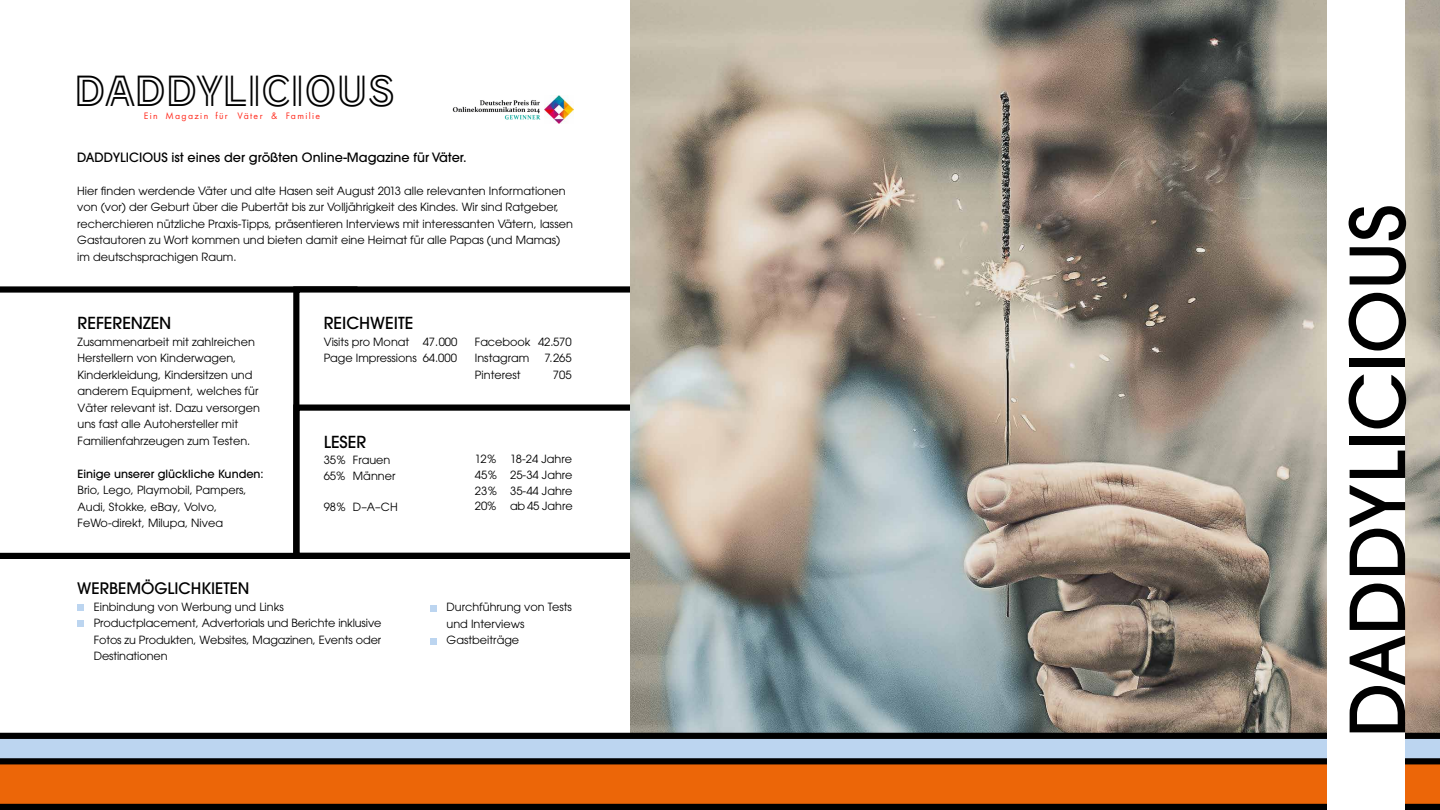
<style>
.page{position:relative;width:1440px;height:810px;background:#fff}
.page>*{position:absolute;margin:0;border:0;box-sizing:border-box;transform-origin:0 0}
.t1{font:500 75px "ITC Avant Garde Pro";color:#000}
.t2{font:38.92px "Train One";color:#000}
.t3{font:500 16.5px "ITC Avant Garde Pro";color:#000}
.t4{font:500 15.75px "ITC Avant Garde Pro";color:#000}
.t5{font:500 12.75px "ITC Avant Garde Pro";color:#000}
.t6{font:11.25px/16.5px "ITC Avant Garde Pro";color:#000}
.t7{font:500 11.25px "ITC Avant Garde Pro";color:#000}
.t8{font:9.75px "Futura PT";letter-spacing:.14em;color:#ff2c1f}
</style>
<div class="page">
<svg style="left:0;top:286px;width:293px;height:273px"></svg>
<div style="left:293px;top:286px;width:434px;height:273px;border:6px solid #000"></div>
<div style="left:293px;top:405px;width:434px;height:154px;border:6px solid #000"></div>
<img style="left:630px;top:0;width:810px;height:733px">
<svg style="left:0;top:733px;width:1440px;height:25px"></svg>
<svg style="left:0;top:758px;width:1440px;height:52px"></svg>
<div style="left:1328px;top:0;width:77px;height:810px;background:#fff"></div>
<div style="left:77px;top:604px;width:7px;height:7px;background:#bcd5f0"></div>
<div style="left:77px;top:621px;width:7px;height:6px;background:#bcd5f0"></div>
<div style="left:430px;top:605px;width:7px;height:6px;background:#bcd5f0"></div>
<div style="left:430px;top:638px;width:7px;height:6px;background:#bcd5f0"></div>
<img style="left:452px;top:100px;width:89px;height:20px">
<img style="left:545px;top:95px;width:28px;height:29px">
<h2 class="t2" style="left:74px;top:65px;width:323px">DADDYLICIOUS</h2>
<p class="t8" style="left:144px;top:110px;width:178px">Ein Magazin für Väter &amp; Familie</p>
<p class="t5" style="left:77px;top:149px;width:391px">DADDYLICIOUS ist eines der größten Online-Magazine für Väter.</p>
<p class="t6" style="left:77px;top:182px;width:497px">Hier finden werdende Väter und alte Hasen seit August 2013 alle relevanten Informationen von (vor) der Geburt über die Pubertät bis zur Volljährigkeit des Kindes. Wir sind Ratgeber, recherchieren nützliche Praxis-Tipps, präsentieren Interviews mit interessanten Vätern, lassen Gastautoren zu Wort kommen und bieten damit eine Heimat für alle Papas (und Mamas) im deutschsprachigen Raum.</p>
<h3 class="t3" style="left:78px;top:312px;width:95px">REFERENZEN</h3>
<p class="t6" style="left:78px;top:333px;width:184px">Zusammenarbeit mit zahlreichen Herstellern von Kinderwagen, Kinderkleidung, Kindersitzen und anderem Equipment, welches für Väter relevant ist. Dazu versorgen uns fast alle Autohersteller mit Familienfahrzeugen zum Testen.</p>
<p class="t7" style="left:78px;top:466px;width:188px">Einige unserer glückliche Kunden:</p>
<p class="t6" style="left:78px;top:482px;width:171px">Brio, Lego, Playmobil, Pampers,<br>Audi, Stokke, eBay, Volvo,<br>FeWo-direkt, Milupa, Nivea</p>
<h3 class="t3" style="left:324px;top:312px;width:91px">REICHWEITE</h3>
<p class="t6" style="left:324px;top:333px;width:135px">Visits pro Monat 47.000<br>Page Impressions 64.000</p>
<p class="t6" style="left:475px;top:333px;width:98px">Facebook 42.570<br>Instagram</p>
<p class="t6" style="left:545px;top:350px;width:29px">7.265</p>
<h3 class="t3" style="left:324px;top:432px;width:44px">LESER</h3>
<p class="t6" style="left:324px;top:452px;width:73px;line-height:15.8px">35% Frauen<br>65% Männer</p>
<p class="t6" style="left:324px;top:499px;width:76px">98% D–A–CH</p>
<p class="t6" style="left:475px;top:366px;width:47px">Pinterest</p>
<p class="t6" style="left:553px;top:366px;width:20px">705</p>
<p class="t6" style="left:475px;top:451px;width:99px;line-height:15.8px;text-align:justify">12% 18-24 Jahre 45% 25-34 Jahre 23% 35-44 Jahre 20% ab 45 Jahre</p>
<h3 class="t4" style="left:77px;top:578px;width:174px">WERBEMÖGLICHKIETEN</h3>
<p class="t6" style="left:94px;top:598px;width:289px">Einbindung von Werbung und Links Productplacement, Advertorials und Berichte inklusive Fotos zu Produkten, Websites, Magazinen, Events oder Destinationen</p>
<p class="t6" style="left:447px;top:599px;width:127px">Durchführung von Tests und Interviews<br>Gastbeiträge</p>
<h1 class="t1" style="left:1330px;top:737px;width:534px;rotate:-90deg">DADDYLICIOUS</h1>
</div>
